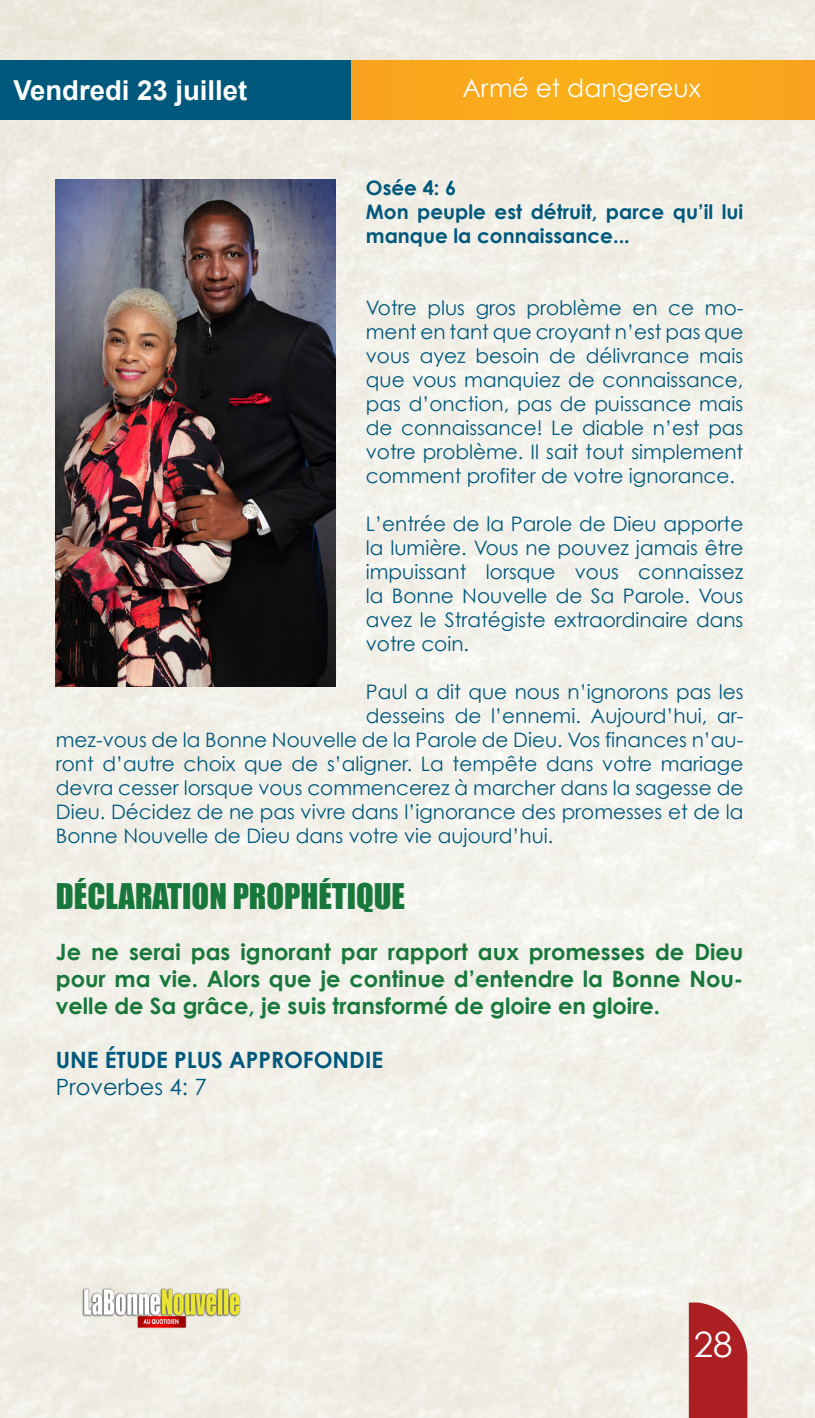
<style>
.page{position:relative;width:815px;height:1418px;background:#fff}
.page>*{position:absolute;margin:0;border:0;box-sizing:border-box;transform-origin:0 0}
.t1{font:35px "Century Gothic";color:#fff}
.t2{font:32.5px "Impact";color:#18783c}
.t3{font:700 27.5px "Arial";color:#fff}
.t4{font:25px "Century Gothic";color:#fff}
.t5{font:700 22.5px/27px "Century Gothic";color:#18783c;text-align:justify}
.t6{font:700 22.5px "Century Gothic";color:#00587c}
.t7{font:22.5px "Century Gothic";color:#00587c}
.t8{font:20px/24px "Century Gothic";color:#00587c;text-align:justify}
.t9{font:700 20px/24px "Century Gothic";color:#00587c}
</style>
<div class="page">
<img style="left:0;top:0;width:815px;height:1417px">
<div style="left:168px;top:60px;width:647px;height:60px;background:#f9a91c"></div>
<div style="left:0;top:60px;width:351px;height:60px;background:#00587c"></div>
<div style="left:689px;top:1302px;width:58px;height:115px;background:#ac1f22"></div>
<img style="left:75px;top:1285px;width:174px;height:44px">
<img style="left:56px;top:179px;width:280px;height:508px">
<p class="t3" style="left:13px;top:72px;width:235px">Vendredi 23 juillet</p>
<p class="t4" style="left:462px;top:73px;width:240px">Armé et dangereux</p>
<p class="t9" style="left:366px;top:175px;width:92px">Osée 4: 6</p>
<p class="t9" style="left:366px;top:199px;width:379px">Mon peuple est détruit, parce qu’il lui manque la connaissance...</p>
<p class="t8" style="left:366px;top:295px;width:379px">Votre plus gros problème en ce mo&shy;ment en tant que croyant n’est pas que vous ayez besoin de délivrance mais que vous manquiez de connaissance, pas d’onction, pas de puissance mais de connaissance! Le diable n’est pas votre problème. Il sait tout simplement comment profiter de votre ignorance.</p>
<p class="t8" style="left:366px;top:511px;width:379px">L’entrée de la Parole de Dieu apporte la lumière. Vous ne pouvez jamais être impuissant lorsque vous connaissez la Bonne Nouvelle de Sa Parole. Vous avez le Stratégiste extraordinaire dans votre coin.</p>
<p class="t8" style="left:366px;top:679px;width:379px">Paul a dit que nous n’ignorons pas les</p>
<p class="t8" style="left:366px;top:703px;width:379px">desseins de l’ennemi. Aujourd’hui, ar-</p>
<p class="t8" style="left:56px;top:727px;width:689px">mez-vous de la Bonne Nouvelle de la Parole de Dieu. Vos finances n’au-</p>
<p class="t8" style="left:56px;top:751px;width:689px">ront d’autre choix que de s’aligner. La tempête dans votre mariage</p>
<p class="t8" style="left:56px;top:775px;width:689px">devra cesser lorsque vous commencerez à marcher dans la sagesse de</p>
<p class="t8" style="left:56px;top:799px;width:689px">Dieu. Décidez de ne pas vivre dans l’ignorance des promesses et de la</p>
<p class="t8" style="left:56px;top:823px;width:499px">Bonne Nouvelle de Dieu dans votre vie aujourd’hui.</p>
<p class="t2" style="left:56px;top:870px;width:351px">DÉCLARATION PROPHÉTIQUE</p>
<p class="t5" style="left:56px;top:937px;width:689px">Je ne serai pas ignorant par rapport aux promesses de Dieu pour ma vie. Alors que je continue d’entendre la Bonne Nou&shy;velle de Sa grâce, je suis transformé de gloire en gloire.</p>
<p class="t6" style="left:56px;top:1045px;width:329px">UNE ÉTUDE PLUS APPROFONDIE</p>
<p class="t7" style="left:56px;top:1073px;width:152px">Proverbes 4: 7</p>
<h1 class="t1" style="left:694px;top:1322px;width:40px">28</h1>
</div>
